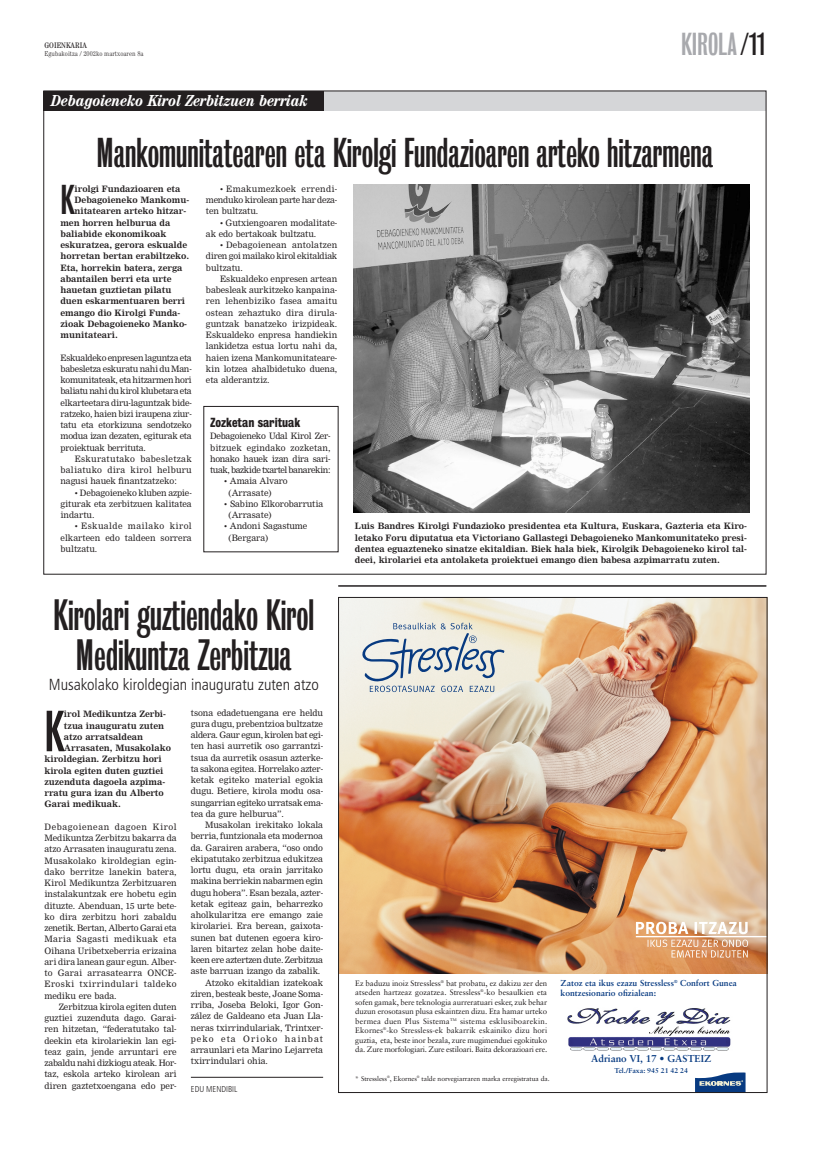
<style>
.page{position:relative;width:821px;height:1162px;background:#fff}
.page>*{position:absolute;margin:0;border:0;box-sizing:border-box;transform-origin:0 0}
.t1{font:52.7px "Bureau Grot One Three";color:#231f20}
.t2{font:40px/40px "Bureau Grot One Three";color:#231f20;text-align:center}
.t3{font:38px "Bureau Grot One Three";color:#231f20}
.t4{font:29px "Bureau Grot One Three";color:#a8a9ad}
.t5{font:300 condensed 16px "Frutiger";color:#231f20}
.t6{font:italic 700 condensed 16px "Century";color:#fff}
.t7{font:12px "Bureau Grot Three Seven";color:#231f20}
.t8{font:700 10px "Sabon";color:#073a81}
.t9{font:8.6px/11.2px "M Nimrod";letter-spacing:-.01em;color:#231f20;text-align:justify}
.t10{font:700 8.6px/11.2px "M Nimrod";letter-spacing:-.005em;color:#231f20;text-align:justify}
.t11{font:700 8.6px/10.3px "Sabon";color:#073a81}
.t12{font:8.6px "M Nimrod";letter-spacing:.115em;color:#231f20}
.t13{font:300 condensed 8.5px "Frutiger";color:#231f20}
.t14{font:condensed 8px "Century";letter-spacing:.005em;color:#231f20}
.t15{font:7.9px/9.5px "Sabon";letter-spacing:-.025em;color:#231f20;text-align:justify}
.t16{font:300 condensed 7px "Century";letter-spacing:.005em;color:#231f20}
.t17{font:700 7px "Sabon";color:#073a81}
.t18{font:6.8px "Sabon";letter-spacing:-.01em;color:#231f20}
.s1{color:#231f20}
</style>
<div class="page">
<img style="left:340px;top:599px;width:425px;height:375px">
<svg style="left:695px;top:1072px;width:51px;height:19px"></svg>
<hr style="left:636px;top:936px;width:131px;height:1px;background:#fff">
<img style="left:567px;top:1008px;width:164px;height:43px">
<svg style="left:362px;top:623px;width:142px;height:69px;background:#cacfd1"></svg>
<svg style="left:636px;top:922px;width:112px;height:12px"></svg>
<svg style="left:648px;top:940px;width:100px;height:18px;background:#dfa67b"></svg>
<hr style="left:338px;top:586px;width:428px;height:1px;background:#231f20">
<hr style="left:191px;top:1077px;width:132px;height:1px;background:#231f20">
<div style="left:44px;top:91px;width:722px;height:20px;background:#d5d6d8"></div>
<div style="left:44px;top:91px;width:280px;height:20px;background:#231f20"></div>
<img style="left:353px;top:184px;width:396px;height:329px">
<p class="t14" style="left:44px;top:42px;width:44px">GOIENKARIA</p>
<p class="t16" style="left:44px;top:51px;width:101px">Egubakoitza / 2002ko martxoaren 8a</p>
<h3 class="t6" style="left:52px;top:95px;width:258px">Debagoieneko Kirol Zerbitzuen berriak</h3>
<h3 class="t4" style="left:681px;top:33px;width:86px">KIROLA<span class="s1">/11</span></h3>
<h3 class="t3" style="left:97px;top:137px;width:618px">Mankomunitatearen eta Kirolgi Fundazioaren arteko hitzarmena</h3>
<h3 class="t3" style="left:60px;top:185px;width:16px">K</h3>
<p class="t10" style="left:74px;top:184px;width:107px">irolgi Fundazioaren eta</p>
<p class="t10" style="left:74px;top:195px;width:116px">Debagoieneko Mankomu-</p>
<p class="t10" style="left:74px;top:206px;width:113px">nitatearen arteko hitzar-</p>
<p class="t10" style="left:60px;top:217px;width:111px">men horren helburua da</p>
<p class="t10" style="left:60px;top:229px;width:108px">baliabide ekonomikoak</p>
<p class="t10" style="left:60px;top:240px;width:128px">eskuratzea, gerora eskualde</p>
<p class="t10" style="left:60px;top:251px;width:130px">horretan bertan erabiltzeko.</p>
<p class="t10" style="left:60px;top:262px;width:123px">Eta, horrekin batera, zerga</p>
<p class="t10" style="left:60px;top:274px;width:113px">abantailen berri eta urte</p>
<p class="t10" style="left:60px;top:285px;width:112px">hauetan guztietan pilatu</p>
<p class="t10" style="left:60px;top:296px;width:126px">duen eskarmentuaren berri</p>
<p class="t10" style="left:60px;top:307px;width:121px">emango dio Kirolgi Funda-</p>
<p class="t10" style="left:60px;top:319px;width:128px">zioak Debagoieneko Manko-</p>
<p class="t10" style="left:60px;top:330px;width:59px">munitateari.</p>
<p class="t9" style="left:60px;top:352px;width:133px">Eskualdeko enpresen laguntza eta babesletza eskuratu nahi du Man&shy;komunitateak, eta hitzarmen hori baliatu nahi du kirol klubetara eta elkarteetara diru-laguntzak bide&shy;ratzeko, haien bizi iraupena ziur&shy;tatu eta etorkizuna sendotzeko modua izan dezaten, egiturak eta proiektuak berrituta.</p>
<p class="t9" style="left:60px;top:454px;width:133px;text-indent:14px">Eskuratutako babesletzak baliatuko dira kirol helburu nagusi hauek finantzatzeko:</p>
<p class="t9" style="left:60px;top:487px;width:133px;text-indent:14px">• Debagoieneko kluben azpie&shy;giturak eta zerbitzuen kalitatea indartu.</p>
<p class="t9" style="left:60px;top:521px;width:133px;text-indent:14px">• Eskualde mailako kirol elkarteen edo taldeen sorrera bultzatu.</p>
<p class="t9" style="left:206px;top:184px;width:133px;text-indent:14px">• Emakumezkoek errendi&shy;menduko kirolean parte har deza&shy;ten bultzatu.</p>
<p class="t9" style="left:206px;top:217px;width:133px;text-indent:14px">• Gutxiengoaren modalitate&shy;ak edo bertakoak bultzatu.</p>
<p class="t9" style="left:206px;top:240px;width:133px;text-indent:14px">• Debagoienean antolatzen diren goi mailako kirol ekitaldiak bultzatu.</p>
<p class="t9" style="left:206px;top:274px;width:133px;text-indent:14px">Eskualdeko enpresen artean babesleak aurkitzeko kanpaina&shy;ren lehenbiziko fasea amaitu ostean zehaztuko dira dirula&shy;guntzak banatzeko irizpideak.<br>Eskualdeko enpresa handiekin lankidetza estua lortu nahi da, haien izena Mankomunitateare&shy;kin lotzea ahalbidetuko duena, eta alderantziz.</p>
<h3 class="t7" style="left:210px;top:417px;width:92px">Zozketan sarituak</h3>
<p class="t9" style="left:210px;top:431px;width:122px">Debagoieneko Udal Kirol Zer&shy;bitzuek egindako zozketan, honako hauek izan dira sari&shy;tuak, bazkide txartel banarekin:</p>
<p class="t9" style="left:229px;top:476px;width:61px;text-indent:-4px">• Amaia Alvaro (Arrasate)</p>
<p class="t9" style="left:229px;top:499px;width:96px;text-indent:-4px">• Sabino Elkorobarrutia (Arrasate)</p>
<p class="t9" style="left:229px;top:521px;width:80px;text-indent:-4px">• Andoni Sagastume (Bergara)</p>
<p class="t10" style="left:355px;top:521px;width:394px">Luis Bandres Kirolgi Fundazioko presidentea eta Kultura, Euskara, Gazteria eta Kiro&shy;letako Foru diputatua eta Victoriano Gallastegi Debagoieneko Mankomunitateko presi&shy;dentea eguazteneko sinatze ekitaldian. Biek hala biek, Kirolgik Debagoieneko kirol tal&shy;deei, kirolariei eta antolaketa proiektuei emango dien babesa azpimarratu zuten.</p>
<h2 class="t2" style="left:53px;top:598px;width:263px">Kirolari guztiendako Kirol<br>Medikuntza Zerbitzua</h2>
<h3 class="t5" style="left:49px;top:678px;width:271px">Musakolako kiroldegian inauguratu zuten atzo</h3>
<h1 class="t1" style="left:44px;top:710px;width:21px">K</h1>
<p class="t10" style="left:64px;top:709px;width:103px">irol Medikuntza Zerbi-</p>
<p class="t10" style="left:64px;top:720px;width:102px">tzua inauguratu zuten</p>
<p class="t10" style="left:64px;top:732px;width:81px">atzo arratsaldean</p>
<p class="t10" style="left:64px;top:743px;width:108px">Arrasaten, Musakolako</p>
<p class="t10" style="left:44px;top:754px;width:119px">kiroldegian. Zerbitzu hori</p>
<p class="t10" style="left:44px;top:765px;width:121px">kirola egiten duten guztiei</p>
<p class="t10" style="left:44px;top:777px;width:122px">zuzenduta dagoela azpima-</p>
<p class="t10" style="left:44px;top:788px;width:121px">rratu gura izan du Alberto</p>
<p class="t10" style="left:44px;top:799px;width:78px">Garai medikuak.</p>
<p class="t9" style="left:44px;top:822px;width:134px">Debagoienean dagoen Kirol Medikuntza Zerbitzu bakarra da atzo Arrasaten inauguratu zena.<br>Musakolako kiroldegian egin&shy;dako berritze lanekin batera, Kirol Medikuntza Zerbitzuaren instalakuntzak ere hobetu egin dituzte. Abenduan, 15 urte bete&shy;ko dira zerbitzu hori zabaldu zenetik. Bertan, Alberto Garai eta Maria Sagasti medikuak eta Oihana Uribetxeberria erizaina ari dira lanean gaur egun. Alber&shy;to Garai arrasatearra ONCE-Eroski txirrindulari taldeko mediku ere bada.</p>
<p class="t9" style="left:44px;top:1002px;width:134px;text-indent:14px">Zerbitzua kirola egiten duten guztiei zuzenduta dago. Garai&shy;ren hitzetan, “federatutako tal&shy;deekin eta kirolariekin lan egi&shy;teaz gain, jende arruntari ere zabaldu nahi dizkiogu ateak. Hor&shy;taz, eskola arteko kirolean ari diren gaztetxoengana edo per-</p>
<p class="t9" style="left:191px;top:707px;width:134px">tsona edadetuengana ere heldu gura dugu, prebentzioa bultzatze aldera. Gaur egun, kirolen bat egi&shy;ten hasi aurretik oso garrantzi&shy;tsua da aurretik osasun azterke&shy;ta sakona egitea. Horrelako azter&shy;ketak egiteko material egokia dugu. Betiere, kirola modu osa&shy;sungarrian egiteko urratsak ema&shy;tea da gure helburua”.</p>
<p class="t9" style="left:205px;top:820px;width:120px">Musakolan irekitako lokala</p>
<p class="t9" style="left:191px;top:831px;width:134px">berria, funtzionala eta modernoa</p>
<p class="t9" style="left:191px;top:842px;width:134px">da. Garairen arabera, “oso ondo</p>
<p class="t9" style="left:191px;top:853px;width:134px">ekipatutako zerbitzua edukitzea</p>
<p class="t9" style="left:191px;top:865px;width:134px">lortu dugu, eta orain jarritako</p>
<p class="t9" style="left:191px;top:876px;width:134px">makina berriekin nabarmen egin</p>
<p class="t9" style="left:191px;top:887px;width:134px">dugu hobera”. Esan bezala, azter-</p>
<p class="t9" style="left:191px;top:898px;width:134px">ketak egiteaz gain, beharrezko</p>
<p class="t9" style="left:191px;top:910px;width:134px">aholkularitza ere emango zaie</p>
<p class="t9" style="left:191px;top:921px;width:134px">kirolariei. Era berean, gaixota-</p>
<p class="t9" style="left:191px;top:932px;width:134px">sunen bat dutenen egoera kiro-</p>
<p class="t9" style="left:191px;top:943px;width:134px">laren bitartez zelan hobe daite-</p>
<p class="t9" style="left:191px;top:955px;width:134px">keen ere aztertzen dute. Zerbitzua</p>
<p class="t9" style="left:191px;top:966px;width:131px">aste barruan izango da zabalik.</p>
<p class="t9" style="left:205px;top:977px;width:120px">Atzoko ekitaldian izatekoak</p>
<p class="t9" style="left:191px;top:988px;width:134px">ziren, besteak beste, Joane Soma-</p>
<p class="t9" style="left:191px;top:1000px;width:134px">rriba, Joseba Beloki, Igor Gon-</p>
<p class="t9" style="left:191px;top:1011px;width:134px">zález de Galdeano eta Juan Lla-</p>
<p class="t9" style="left:191px;top:1022px;width:134px">neras txirrindulariak, Trintxer-</p>
<p class="t12" style="left:191px;top:1035px;width:134px">peko eta Orioko hainbat</p>
<p class="t9" style="left:191px;top:1045px;width:134px">arraunlari eta Marino Lejarreta</p>
<p class="t9" style="left:191px;top:1056px;width:79px">txirrindulari ohia.</p>
<p class="t13" style="left:191px;top:1086px;width:48px">EDU MENDIBIL</p>
<p class="t15" style="left:355px;top:979px;width:193px">Ez baduzu inoiz Stressless<sup>®</sup> bat probatu, ez dakizu zer den atseden hartzeaz gozatzea. Stressless<sup>®</sup>-ko besaulkien eta sofen gamak, bere teknologia aurreratuari esker, zuk behar duzun erosotasun plusa eskaintzen dizu. Eta hamar urteko bermea duen Plus Sistema<sup>TM</sup> sistema esklusiboarekin.<br>Ekornes<sup>®</sup>-ko Stressless-ek bakarrik eskainiko dizu hori guztia, eta, beste inor bezala, zure mugimenduei egokituko da. Zure morfologiari. Zure estiloari. Baita dekorazioari ere.</p>
<p class="t18" style="left:355px;top:1076px;width:196px">* Stressless<sup>®</sup>, Ekornes<sup>®</sup> talde norvegiarraren marka erregistratua da.</p>
<p class="t11" style="left:561px;top:978px;width:178px">Zatoz eta ikus ezazu Stressless<sup>®</sup> Confort Gunea kontzesionario ofizialean:</p>
<p class="t8" style="left:591px;top:1055px;width:121px">Adriano VI, 17 • GASTEIZ</p>
<p class="t17" style="left:614px;top:1067px;width:75px">Tel./Faxa: 945 21 42 24</p>
</div>
